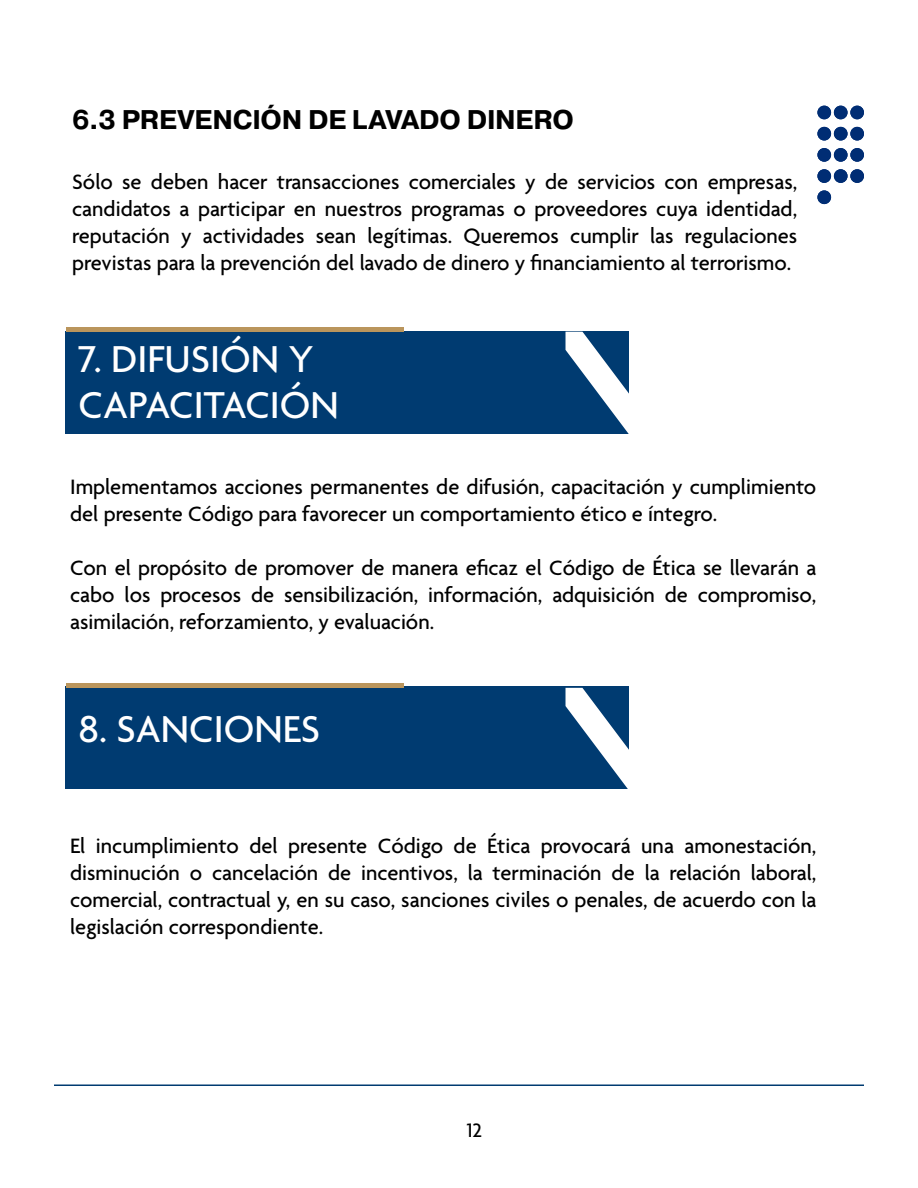
<style>
.page{position:relative;width:918px;height:1188px;background:#fff}
.page>*{position:absolute;margin:0;border:0;box-sizing:border-box;transform-origin:0 0}
.t1{font:500 40.5px/46.5px "Agenda";color:#fff}
.t2{font:700 27px "Pragmatica";letter-spacing:-.01em;color:#000}
.t3{font:500 22.5px/27px "Agenda";color:#000;text-align:justify}
.t4{font:500 21px "Agenda";color:#000}
</style>
<div class="page">
<hr style="left:54px;top:1084px;width:810px;height:2px;background:#003b71">
<div style="left:834px;top:106px;width:14px;height:13px;background:#002d74;border-radius:50%"></div>
<div style="left:850px;top:106px;width:14px;height:13px;background:#002d74;border-radius:50%"></div>
<div style="left:817px;top:127px;width:14px;height:14px;background:#002d74;border-radius:50%"></div>
<div style="left:834px;top:127px;width:14px;height:14px;background:#002d74;border-radius:50%"></div>
<div style="left:850px;top:127px;width:14px;height:14px;background:#002d74;border-radius:50%"></div>
<div style="left:817px;top:148px;width:14px;height:14px;background:#002d74;border-radius:50%"></div>
<div style="left:834px;top:148px;width:14px;height:14px;background:#002d74;border-radius:50%"></div>
<div style="left:850px;top:148px;width:14px;height:14px;background:#002d74;border-radius:50%"></div>
<div style="left:817px;top:169px;width:14px;height:14px;background:#002d74;border-radius:50%"></div>
<div style="left:817px;top:106px;width:14px;height:13px;background:#002d74;border-radius:50%"></div>
<div style="left:834px;top:169px;width:14px;height:14px;background:#002d74;border-radius:50%"></div>
<div style="left:850px;top:169px;width:14px;height:14px;background:#002d74;border-radius:50%"></div>
<div style="left:817px;top:190px;width:14px;height:14px;background:#002d74;border-radius:50%"></div>
<div style="left:65px;top:331px;width:564px;height:102px;background:#003b71"></div>
<div style="left:65px;top:686px;width:564px;height:102px;background:#003b71"></div>
<div style="left:66px;top:327px;width:337px;height:5px;background:#ba955c"></div>
<hr style="left:66px;top:684px;width:337px;height:4px;background:#ba955c">
<svg style="left:566px;top:332px;width:63px;height:102px"></svg>
<svg style="left:566px;top:688px;width:63px;height:101px"></svg>
<p class="t2" style="left:72px;top:102px;width:503px">6.3 PREVENCIÓN DE LAVADO DINERO</p>
<p class="t3" style="left:72px;top:169px;width:727px">Sólo se deben hacer transacciones comerciales y de servicios con empresas, candidatos a participar en nuestros programas o proveedores cuya identidad, reputación y actividades sean legítimas. Queremos cumplir las regulaciones previstas para la prevención del lavado de dinero y financiamiento al terrorismo.</p>
<h1 class="t1" style="left:79px;top:338px;width:262px">7. DIFUSIÓN Y<br>CAPACITACIÓN</h1>
<p class="t3" style="left:70px;top:474px;width:748px">Implementamos acciones permanentes de difusión, capacitación y cumplimiento del presente Código para favorecer un comportamiento ético e íntegro.</p>
<p class="t3" style="left:70px;top:555px;width:748px">Con el propósito de promover de manera eficaz el Código de Ética se llevarán a cabo los procesos de sensibilización, información, adquisición de compromiso, asimilación, reforzamiento, y evaluación.</p>
<h1 class="t1" style="left:79px;top:708px;width:243px">8. SANCIONES</h1>
<p class="t3" style="left:70px;top:833px;width:748px">El incumplimiento del presente Código de Ética provocará una amonestación, disminución o cancelación de incentivos, la terminación de la relación laboral, comercial, contractual y, en su caso, sanciones civiles o penales, de acuerdo con la legislación correspondiente.</p>
<p class="t4" style="left:467px;top:1119px;width:17px">12</p>
</div>
